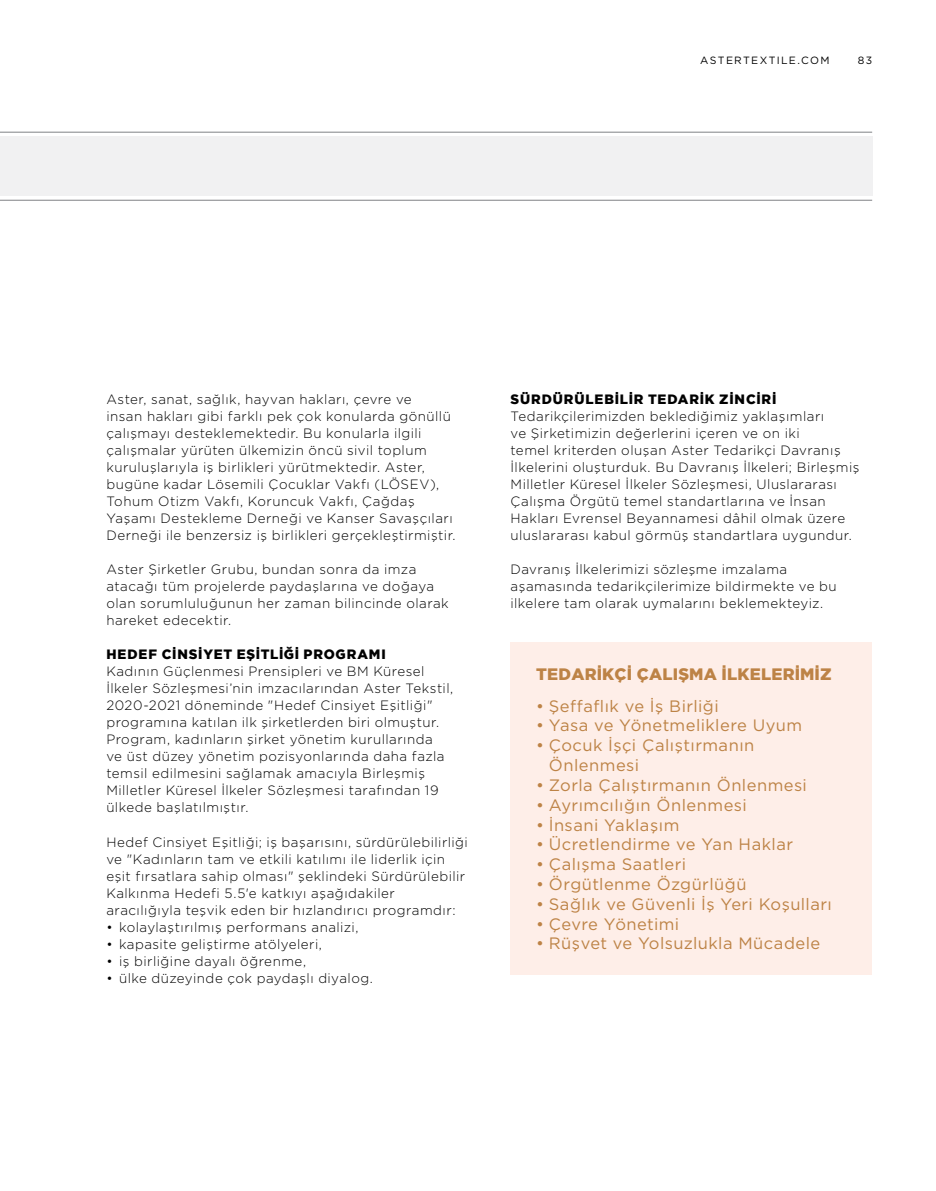
<style>
.page{position:relative;width:936px;height:1191px;background:#fff}
.page>*{position:absolute;margin:0;border:0;box-sizing:border-box;transform-origin:0 0}
.t1{font:16.5px/19.8px "Gotham";letter-spacing:.025em;color:#bd8346}
.t2{font:900 16.5px "Gotham";letter-spacing:.015em;color:#bd8346}
.t3{font:300 13.5px/17px "Gotham";letter-spacing:.035em;color:#000}
.t4{font:900 13.5px "Gotham";letter-spacing:.06em;color:#000}
.t5{font:10.5px "Gotham";letter-spacing:.125em;color:#000}
</style>
<div class="page">
<div style="left:0;top:136px;width:872px;height:60px;background:#f1f1f2"></div>
<hr style="left:0;top:132px;width:872px;height:1px;background:#808285">
<hr style="left:0;top:200px;width:872px;height:1px;background:#808285">
<div style="left:510px;top:642px;width:362px;height:333px;background:#feeee8"></div>
<p class="t5" style="left:700px;top:53px;width:131px">ASTERTEXTILE.COM</p>
<p class="t5" style="left:857px;top:53px;width:16px">83</p>
<p class="t3" style="left:106px;top:390px;width:351px">Aster, sanat, sağlık, hayvan hakları, çevre ve<br>insan hakları gibi farklı pek çok konularda gönüllü çalışmayı desteklemektedir. Bu konularla ilgili çalışmalar yürüten ülkemizin öncü sivil toplum kuruluşlarıyla iş birlikleri yürütmektedir. Aster, bugüne kadar Lösemili Çocuklar Vakfı (LÖSEV), Tohum Otizm Vakfı, Koruncuk Vakfı, Çağdaş Yaşamı Destekleme Derneği ve Kanser Savaşçıları Derneği ile benzersiz iş birlikleri gerçekleştirmiştir.</p>
<p class="t3" style="left:106px;top:560px;width:344px">Aster Şirketler Grubu, bundan sonra da imza atacağı tüm projelerde paydaşlarına ve doğaya olan sorumluluğunun her zaman bilincinde olarak hareket edecektir.</p>
<p class="t4" style="left:106px;top:647px;width:281px">HEDEF CİNSİYET EŞİTLİĞİ PROGRAMI</p>
<p class="t3" style="left:106px;top:662px;width:348px">Kadının Güçlenmesi Prensipleri ve BM Küresel İlkeler Sözleşmesi’nin imzacılarından Aster Tekstil, 2020-2021 döneminde "Hedef Cinsiyet Eşitliği" programına katılan ilk şirketlerden biri olmuştur.<br>Program, kadınların şirket yönetim kurullarında<br>ve üst düzey yönetim pozisyonlarında daha fazla temsil edilmesini sağlamak amacıyla Birleşmiş Milletler Küresel İlkeler Sözleşmesi tarafından 19 ülkede başlatılmıştır.</p>
<p class="t3" style="left:106px;top:833px;width:363px">Hedef Cinsiyet Eşitliği; iş başarısını, sürdürülebilirliği ve "Kadınların tam ve etkili katılımı ile liderlik için eşit fırsatlara sahip olması" şeklindeki Sürdürülebilir Kalkınma Hedefi 5.5'e katkıyı aşağıdakiler aracılığıyla teşvik eden bir hızlandırıcı programdır:</p>
<p class="t3" style="left:106px;top:918px;width:253px">• kolaylaştırılmış performans analizi,</p>
<p class="t3" style="left:106px;top:935px;width:217px">• kapasite geliştirme atölyeleri,</p>
<p class="t3" style="left:106px;top:952px;width:201px">• iş birliğine dayalı öğrenme,</p>
<p class="t3" style="left:106px;top:969px;width:268px">• ülke düzeyinde çok paydaşlı diyalog.</p>
<p class="t4" style="left:510px;top:391px;width:267px">SÜRDÜRÜLEBİLİR TEDARİK ZİNCİRİ</p>
<p class="t3" style="left:510px;top:407px;width:350px">Tedarikçilerimizden beklediğimiz yaklaşımları<br>ve Şirketimizin değerlerini içeren ve on iki<br>temel kriterden oluşan Aster Tedarikçi Davranış İlkelerini oluşturduk. Bu Davranış İlkeleri; Birleşmiş Milletler Küresel İlkeler Sözleşmesi, Uluslararası Çalışma Örgütü temel standartlarına ve İnsan Hakları Evrensel Beyannamesi dâhil olmak üzere uluslararası kabul görmüş standartlara uygundur.</p>
<p class="t3" style="left:510px;top:560px;width:328px">Davranış İlkelerimizi sözleşme imzalama aşamasında tedarikçilerimize bildirmekte ve bu ilkelere tam olarak uymalarını beklemekteyiz.</p>
<p class="t2" style="left:536px;top:664px;width:297px">TEDARİKÇİ ÇALIŞMA İLKELERİMİZ</p>
<p class="t1" style="left:536px;top:695px;width:184px">• Şeffaflık ve İş Birliği</p>
<p class="t1" style="left:536px;top:715px;width:268px">• Yasa ve Yönetmeliklere Uyum</p>
<p class="t1" style="left:549px;top:735px;width:207px;text-indent:-13px">• Çocuk İşçi Çalıştırmanın<br>Önlenmesi</p>
<p class="t1" style="left:536px;top:775px;width:272px">• Zorla Çalıştırmanın Önlenmesi</p>
<p class="t1" style="left:536px;top:794px;width:212px">• Ayrımcılığın Önlenmesi</p>
<p class="t1" style="left:536px;top:814px;width:145px">• İnsani Yaklaşım</p>
<p class="t1" style="left:536px;top:834px;width:258px">• Ücretlendirme ve Yan Haklar</p>
<p class="t1" style="left:536px;top:854px;width:151px">• Çalışma Saatleri</p>
<p class="t1" style="left:536px;top:874px;width:212px">• Örgütlenme Özgürlüğü</p>
<p class="t1" style="left:536px;top:893px;width:297px">• Sağlık ve Güvenli İş Yeri Koşulları</p>
<p class="t1" style="left:536px;top:913px;width:145px">• Çevre Yönetimi</p>
<p class="t1" style="left:536px;top:933px;width:286px">• Rüşvet ve Yolsuzlukla Mücadele</p>
</div>
